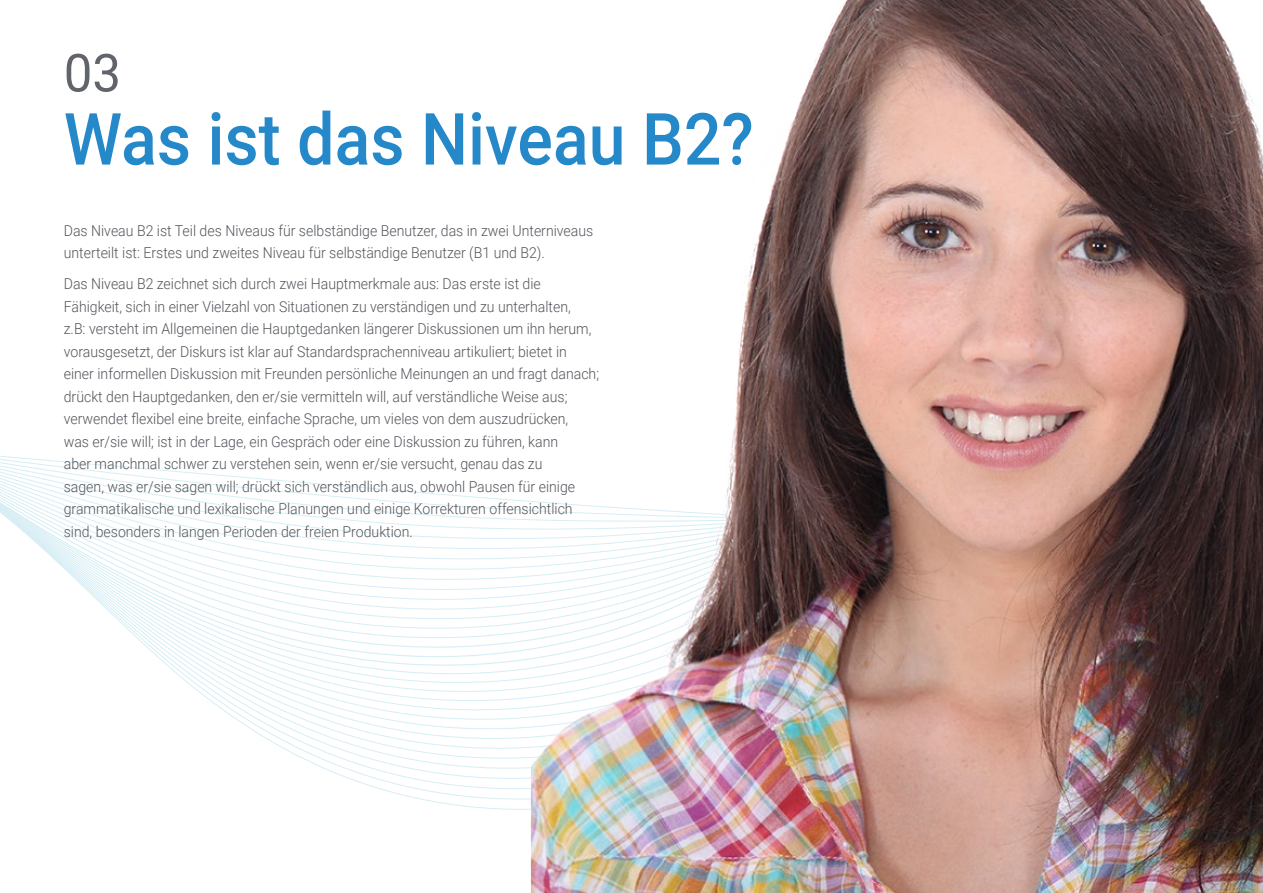
<style>
.page{position:relative;width:1263px;height:893px;background:#fff}
.page>*{position:absolute;margin:0;border:0;box-sizing:border-box;transform-origin:0 0}
.t1{font:500 72px "Roboto";color:#2488c9;scale:.92 1}
.t2{font:52.5px "Roboto";color:#61646a}
.t3{font:300 15px/22.5px "Roboto";color:#52555b;scale:.94 1}
</style>
<div class="page">
<svg style="left:0;top:456px;width:483px;height:353px"></svg>
<img style="left:483px;top:0;width:780px;height:893px">
<h2 class="t2" style="left:64px;top:36px;width:59px">03</h2>
<h1 class="t1" style="left:64px;top:89px;width:751px">Was ist das Niveau B2?</h1>
<p class="t3" style="left:64px;top:218px;width:565px">Das Niveau B2 ist Teil des Niveaus für selbständige Benutzer, das in zwei Unterniveaus unterteilt ist: Erstes und zweites Niveau für selbständige Benutzer (B1 und B2).</p>
<p class="t3" style="left:64px;top:272px;width:571px">Das Niveau B2 zeichnet sich durch zwei Hauptmerkmale aus: Das erste ist die Fähigkeit, sich in einer Vielzahl von Situationen zu verständigen und zu unterhalten,<br>z.B: versteht im Allgemeinen die Hauptgedanken längerer Diskussionen um ihn herum, vorausgesetzt, der Diskurs ist klar auf Standardsprachenniveau artikuliert; bietet in einer informellen Diskussion mit Freunden persönliche Meinungen an und fragt danach; drückt den Hauptgedanken, den er/sie vermitteln will, auf verständliche Weise aus; verwendet flexibel eine breite, einfache Sprache, um vieles von dem auszudrücken,<br>was er/sie will; ist in der Lage, ein Gespräch oder eine Diskussion zu führen, kann<br>aber manchmal schwer zu verstehen sein, wenn er/sie versucht, genau das zu<br>sagen, was er/sie sagen will; drückt sich verständlich aus, obwohl Pausen für einige grammatikalische und lexikalische Planungen und einige Korrekturen offensichtlich sind, besonders in langen Perioden der freien Produktion.</p>
</div>
